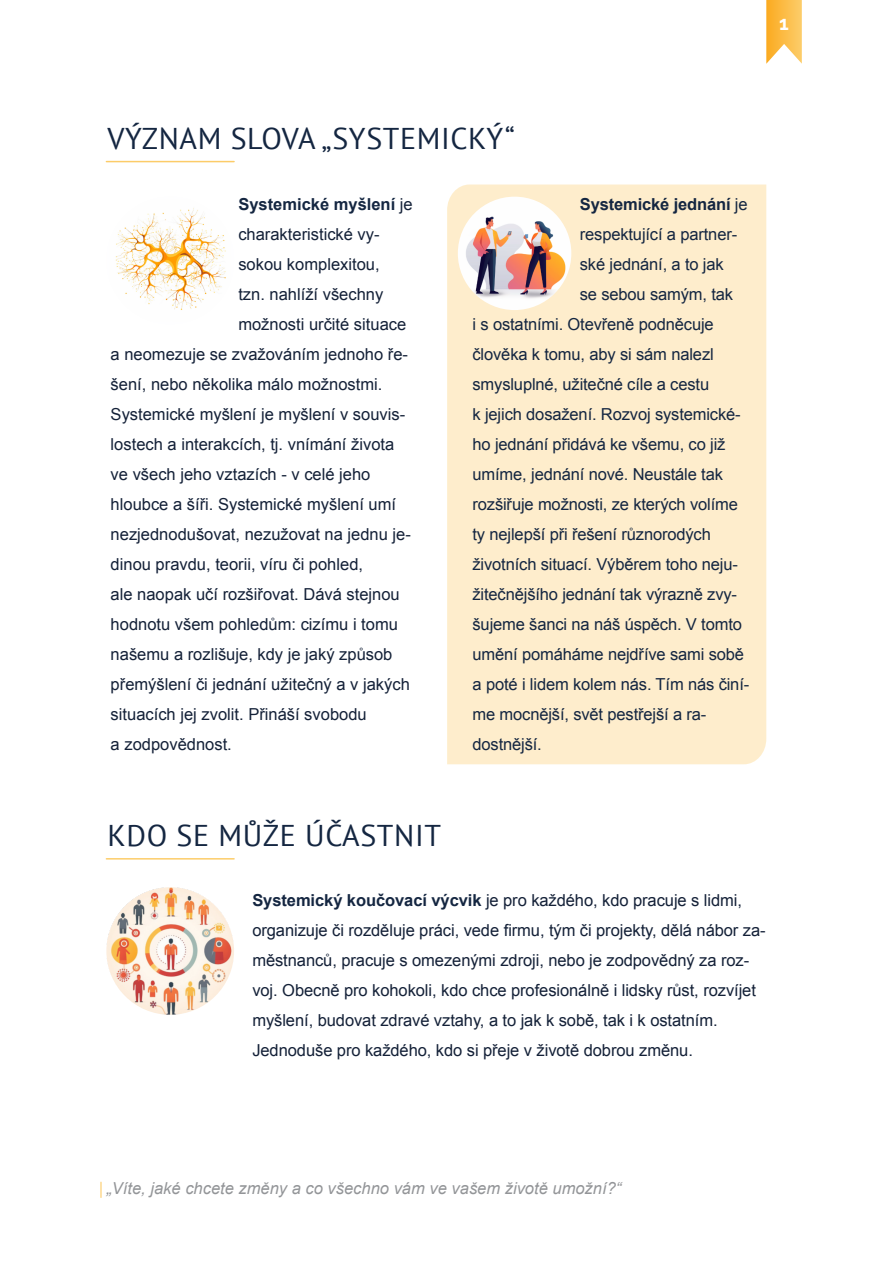
<style>
.page{position:relative;width:894px;height:1263px;background:#fff}
.page>*{position:absolute;margin:0;border:0;box-sizing:border-box;transform-origin:0 0}
.t1{font:30px "PT Sans";letter-spacing:.02em;color:#142641}
.t2{font:700 19.5px "Raleway";color:#fff}
.t3{font:16.5px/30px "Arial";color:#142138}
.t4{font:16.5px "Arial";letter-spacing:-.01em;color:#142641}
.t5{font:italic 16.5px "Arial";color:#939598}
.t6{font:700 16.5px "Arial";letter-spacing:-.005em;color:#142641}
.s1{font-weight:400;color:#142138}
.s2{font-weight:400}
.s3{font-weight:700;color:#142641}
</style>
<div class="page">
<svg style="left:766px;top:0;width:35px;height:64px"></svg>
<svg style="left:100px;top:1182px;width:1px;height:15px"></svg>
<hr style="left:106px;top:161px;width:128px;height:1px;background:#fccc69">
<div style="left:447px;top:184px;width:319px;height:580px;background:#feedcc"></div>
<img style="left:106px;top:887px;width:128px;height:128px;border-radius:50%">
<hr style="left:106px;top:858px;width:128px;height:2px;background:#fccc69">
<img style="left:457px;top:197px;width:114px;height:113px;border-radius:50%">
<img style="left:106px;top:197px;width:128px;height:127px;border-radius:50%">
<p class="t2" style="left:779px;top:12px;width:11px">1</p>
<h1 class="t1" style="left:107px;top:126px;width:409px">VÝZNAM SLOVA „SYSTEMICKÝ“</h1>
<p class="t6" style="left:238px;top:198px;width:176px">Systemické myšlení <span class="s1">je</span></p>
<p class="t3" style="left:238px;top:221px;width:143px">charakteristické vy-</p>
<p class="t3" style="left:238px;top:251px;width:143px">sokou komplexitou,</p>
<p class="t3" style="left:238px;top:281px;width:146px">tzn. nahlíží všechny</p>
<p class="t3" style="left:238px;top:311px;width:169px">možnosti určité situace</p>
<p class="t3" style="left:111px;top:341px;width:299px">a neomezuje se zvažováním jednoho ře-</p>
<p class="t3" style="left:111px;top:371px;width:273px">šení, nebo několika málo možnostmi.</p>
<p class="t3" style="left:111px;top:401px;width:296px">Systemické myšlení je myšlení v souvis-</p>
<p class="t3" style="left:111px;top:431px;width:285px">lostech a interakcích, tj. vnímání života</p>
<p class="t3" style="left:111px;top:461px;width:261px">ve všech jeho vztazích - v celé jeho</p>
<p class="t3" style="left:111px;top:491px;width:287px">hloubce a šíři. Systemické myšlení umí</p>
<p class="t3" style="left:111px;top:521px;width:301px">nezjednodušovat, nezužovat na jednu je-</p>
<p class="t3" style="left:111px;top:551px;width:254px">dinou pravdu, teorii, víru či pohled,</p>
<p class="t3" style="left:111px;top:581px;width:290px">ale naopak učí rozšiřovat. Dává stejnou</p>
<p class="t3" style="left:111px;top:611px;width:289px">hodnotu všem pohledům: cizímu i tomu</p>
<p class="t3" style="left:111px;top:641px;width:283px">našemu a rozlišuje, kdy je jaký způsob</p>
<p class="t3" style="left:111px;top:671px;width:300px">přemýšlení či jednání užitečný a v jakých</p>
<p class="t3" style="left:111px;top:701px;width:257px">situacích jej zvolit. Přináší svobodu</p>
<p class="t3" style="left:111px;top:731px;width:123px">a zodpovědnost.</p>
<h1 class="t1" style="left:107px;top:823px;width:335px">KDO SE MŮŽE ÚČASTNIT</h1>
<p class="t6" style="left:579px;top:198px;width:169px">Systemické jednání <span class="s2">je</span></p>
<p class="t4" style="left:579px;top:228px;width:159px">respektující a partner-</p>
<p class="t4" style="left:579px;top:258px;width:145px">ské jednání, a to jak</p>
<p class="t4" style="left:579px;top:288px;width:155px">se sebou samým, tak</p>
<p class="t4" style="left:472px;top:318px;width:243px">i s ostatními. Otevřeně podněcuje</p>
<p class="t4" style="left:472px;top:348px;width:243px">člověka k tomu, aby si sám nalezl</p>
<p class="t4" style="left:472px;top:378px;width:238px">smysluplné, užitečné cíle a cestu</p>
<p class="t4" style="left:472px;top:408px;width:269px">k jejich dosažení. Rozvoj systemické-</p>
<p class="t4" style="left:472px;top:438px;width:254px">ho jednání přidává ke všemu, co již</p>
<p class="t4" style="left:472px;top:468px;width:252px">umíme, jednání nové. Neustále tak</p>
<p class="t4" style="left:472px;top:498px;width:267px">rozšiřuje možnosti, ze kterých volíme</p>
<p class="t4" style="left:472px;top:528px;width:240px">ty nejlepší při řešení různorodých</p>
<p class="t4" style="left:472px;top:558px;width:267px">životních situací. Výběrem toho neju-</p>
<p class="t4" style="left:472px;top:588px;width:266px">žitečnějšího jednání tak výrazně zvy-</p>
<p class="t4" style="left:472px;top:618px;width:271px">šujeme šanci na náš úspěch. V tomto</p>
<p class="t4" style="left:472px;top:648px;width:273px">umění pomáháme nejdříve sami sobě</p>
<p class="t4" style="left:472px;top:678px;width:278px">a poté i lidem kolem nás. Tím nás činí-</p>
<p class="t4" style="left:472px;top:708px;width:235px">me mocnější, svět pestřejší a ra-</p>
<p class="t4" style="left:472px;top:738px;width:71px">dostnější.</p>
<p class="t3" style="left:252px;top:887px;width:514px"><span class="s3">Systemický koučovací výcvik</span> je pro každého, kdo pracuje s lidmi, organizuje či rozděluje práci, vede firmu, tým či projekty, dělá nábor za&shy;městnanců, pracuje s omezenými zdroji, nebo je zodpovědný za roz&shy;voj. Obecně pro kohokoli, kdo chce profesionálně i lidsky růst, rozvíjet myšlení, budovat zdravé vztahy, a to jak k sobě, tak i k ostatním.<br>Jednoduše pro každého, kdo si přeje v životě dobrou změnu.</p>
<p class="t5" style="left:106px;top:1182px;width:516px">„Víte, jaké chcete změny a co všechno vám ve vašem životě umožní?“</p>
</div>
